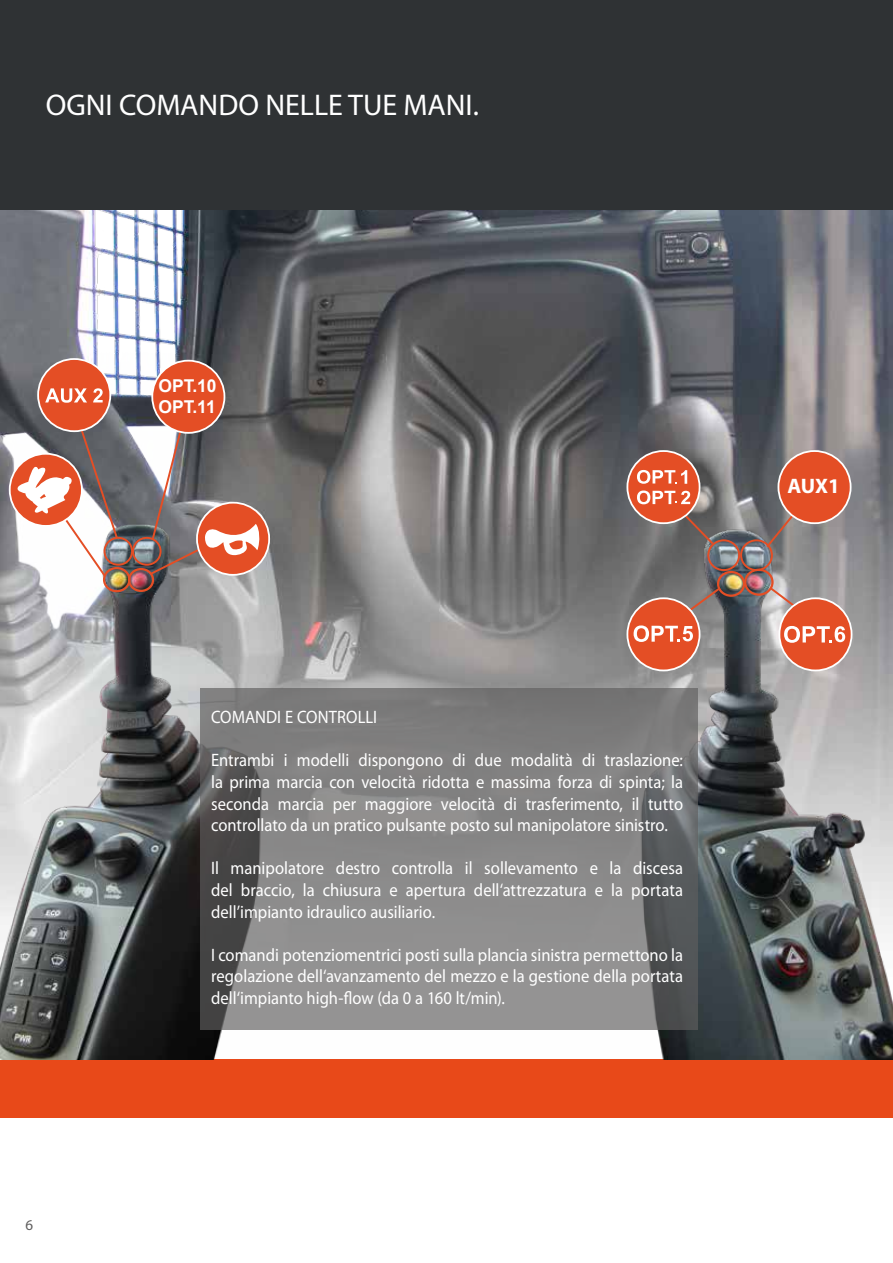
<style>
.page{position:relative;width:893px;height:1263px;background:#fff}
.page>*{position:absolute;margin:0;border:0;box-sizing:border-box;transform-origin:0 0}
.t1{font:30px "Myriad Pro";color:#fff}
.t2{font:700 21px "Myriad Pro";color:#fff}
.t3{font:18px/21.6px "Myriad Pro";color:#fff;text-align:justify;scale:.92 1}
.t4{font:700 17.7px/21.3px "Arial";color:#fff}
.t5{font:15px "Myriad Pro";color:#5f5e5e}
</style>
<div class="page">
<img style="left:0;top:209px;width:893px;height:851px">
<div style="left:0;top:1093px;width:893px;height:24px;background:#e84919"></div>
<div style="left:0;top:1084px;width:893px;height:24px;background:#e84919"></div>
<div style="left:0;top:1060px;width:893px;height:24px;background:#e84919"></div>
<img style="left:0;top:513px;width:294px;height:547px">
<img style="left:567px;top:522px;width:326px;height:538px">
<div style="left:0;top:0;width:893px;height:209px;background:#2f3234"></div>
<div style="left:717px;top:571px;width:28px;height:26px;border:2px solid #e44e25;border-radius:50%"></div>
<div style="left:744px;top:569px;width:30px;height:27px;border:2px solid #e44e25;border-radius:50%"></div>
<div style="left:128px;top:568px;width:26px;height:24px;border:2px solid #e44e25;border-radius:50%"></div>
<svg style="left:764px;top:462px;width:73px;height:87px;background:#7d797a"></svg>
<div style="left:740px;top:539px;width:33px;height:32px;border:2px solid #e44e25;border-radius:50%"></div>
<div style="left:707px;top:539px;width:33px;height:32px;border:2px solid #e44e25;border-radius:50%"></div>
<div style="left:103px;top:567px;width:28px;height:25px;border:2px solid #e44e25;border-radius:50%"></div>
<div style="left:627px;top:598px;width:73px;height:72px;background:#e44e25;border-radius:50%"></div>
<div style="left:626px;top:597px;width:74px;height:74px;border:2px solid #fff;border-radius:50%"></div>
<svg style="left:634px;top:585px;width:88px;height:57px"></svg>
<div style="left:778px;top:451px;width:73px;height:72px;background:#e44e25;border-radius:50%"></div>
<div style="left:777px;top:450px;width:74px;height:74px;border:2px solid #fff;border-radius:50%"></div>
<svg style="left:15px;top:426px;width:104px;height:153px"></svg>
<div style="left:104px;top:537px;width:29px;height:29px;border:2px solid #e44e25;border-radius:50%"></div>
<div style="left:38px;top:359px;width:72px;height:72px;background:#e44e25;border-radius:50%"></div>
<div style="left:37px;top:358px;width:74px;height:74px;border:2px solid #fff;border-radius:50%"></div>
<svg style="left:45px;top:388px;width:42px;height:15px"></svg>
<svg style="left:93px;top:388px;width:10px;height:14px"></svg>
<div style="left:779px;top:598px;width:73px;height:72px;background:#e44e25;border-radius:50%"></div>
<div style="left:778px;top:597px;width:74px;height:74px;border:2px solid #fff;border-radius:50%"></div>
<svg style="left:768px;top:585px;width:77px;height:58px"></svg>
<svg style="left:200px;top:689px;width:497px;height:341px;background:#7f7f7f"></svg>
<div style="left:627px;top:451px;width:73px;height:72px;background:#e44e25;border-radius:50%"></div>
<div style="left:626px;top:450px;width:74px;height:74px;border:2px solid #fff;border-radius:50%"></div>
<svg style="left:636px;top:465px;width:79px;height:81px"></svg>
<svg style="left:148px;top:427px;width:120px;height:150px;background:#9a7e78"></svg>
<div style="left:132px;top:537px;width:30px;height:29px;border:2px solid #e44e25;border-radius:50%"></div>
<div style="left:152px;top:361px;width:72px;height:72px;background:#e44e25;border-radius:50%"></div>
<div style="left:151px;top:360px;width:74px;height:74px;border:2px solid #fff;border-radius:50%"></div>
<p class="t1" style="left:46px;top:86px;width:435px">OGNI COMANDO NELLE TUE MANI.</p>
<p class="t5" style="left:26px;top:1216px;width:9px">6</p>
<p class="t4" style="left:158px;top:375px;width:60px">OPT.10<br>OPT.11</p>
<p class="t3" style="left:211px;top:706px;width:182px">COMANDI E CONTROLLI</p>
<p class="t3" style="left:211px;top:749px;width:515px">Entrambi i modelli dispongono di due modalità di traslazione: la prima marcia con velocità ridotta e massima forza di spinta; la seconda marcia per maggiore velocità di trasferimento, il tutto controllato da un pratico pulsante posto sul manipolatore sinistro.</p>
<p class="t3" style="left:211px;top:857px;width:515px">Il manipolatore destro controlla il sollevamento e la discesa del braccio, la chiusura e apertura dell‘attrezzatura e la portata dell’impianto idraulico ausiliario.</p>
<p class="t3" style="left:211px;top:944px;width:514px">I comandi potenziomentrici posti sulla plancia sinistra permettono la regolazione dell‘avanzamento del mezzo e la gestione della portata dell‘impianto high-flow (da 0 a 160 lt/min).</p>
<p class="t2" style="left:788px;top:472px;width:54px">AUX1</p>
</div>
